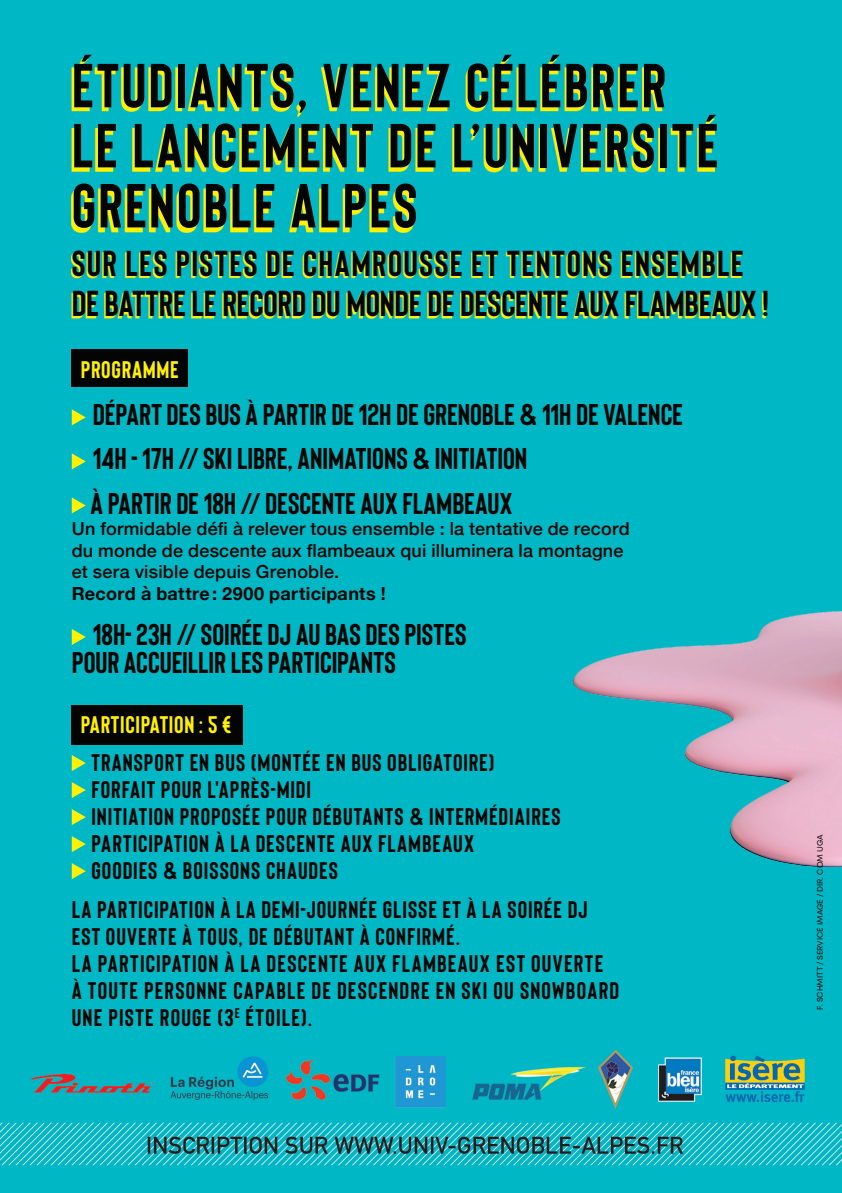
<style>
.page{position:relative;width:842px;height:1193px;background:#fff}
.page>*{position:absolute;margin:0;border:0;box-sizing:border-box;transform-origin:0 0}
.t1{font:700 62px/60px "Bison";letter-spacing:.035em;color:#040503}
.t2{font:700 36px/40px "Bison";letter-spacing:.02em;color:#040503}
.t3{font:700 30px/44px "Bison";color:#040503}
.t4{font:700 24px/27px "Bison";letter-spacing:.045em;color:#040503}
.t5{font:700 24px "Bison";letter-spacing:.03em;color:#fff101}
.t6{font:500 18px/21.6px "Helvetica Neue";letter-spacing:.01em;color:#040503}
.t7{font:700 18px "Helvetica Neue";letter-spacing:.02em;color:#040503}
.t8{font:8px "Mont";color:#040503}
</style>
<div class="page">
<div style="left:0;top:0;width:841px;height:1192px;background:#00b7c5"></div>
<img style="left:516px;top:364px;width:325px;height:522px">
<svg style="left:72px;top:59px;width:642px;height:173px;background:#49c78c"></svg>
<div style="left:72px;top:349px;width:116px;height:38px;background:#040503"></div>
<svg style="left:72px;top:409px;width:14px;height:16px"></svg>
<svg style="left:72px;top:453px;width:14px;height:16px"></svg>
<svg style="left:72px;top:497px;width:14px;height:16px"></svg>
<svg style="left:72px;top:628px;width:14px;height:17px"></svg>
<div style="left:72px;top:705px;width:171px;height:39px;background:#040503"></div>
<svg style="left:72px;top:754px;width:14px;height:17px"></svg>
<svg style="left:72px;top:781px;width:14px;height:17px"></svg>
<svg style="left:72px;top:808px;width:14px;height:17px"></svg>
<svg style="left:72px;top:835px;width:14px;height:17px"></svg>
<svg style="left:72px;top:862px;width:14px;height:17px"></svg>
<svg style="left:71px;top:252px;width:694px;height:66px;background:#5bcb7e"></svg>
<h1 class="t1" style="left:72px;top:56px;width:648px">ÉTUDIANTS, VENEZ CÉLÉBRER<br>LE LANCEMENT DE L’UNIVERSITÉ<br>GRENOBLE ALPES</h1>
<h2 class="t2" style="left:72px;top:243px;width:698px">SUR LES PISTES DE CHAMROUSSE ET TENTONS ENSEMBLE<br>DE BATTRE LE RECORD DU MONDE DE DESCENTE AUX FLAMBEAUX !</h2>
<p class="t5" style="left:81px;top:356px;width:99px">PROGRAMME</p>
<p class="t3" style="left:90px;top:393px;width:594px">DÉPART DES BUS À PARTIR DE 12H DE GRENOBLE &amp; 11H DE VALENCE<br>14H - 17H // SKI LIBRE, ANIMATIONS &amp; INITIATION<br>À PARTIR DE 18H // DESCENTE AUX FLAMBEAUX</p>
<p class="t6" style="left:72px;top:516px;width:559px">Un formidable défi à relever tous ensemble : la tentative de record du monde de descente aux flambeaux qui illuminera la montagne et sera visible depuis Grenoble.</p>
<p class="t7" style="left:72px;top:579px;width:315px">Record à battre: 2900 participants !</p>
<p class="t3" style="left:72px;top:620px;width:396px;line-height:28px;text-indent:21px">18H- 23H // SOIRÉE DJ AU BAS DES PISTES<br>POUR ACCUEILLIR LES PARTICIPANTS</p>
<p class="t5" style="left:81px;top:711px;width:152px">PARTICIPATION : 5 €</p>
<p class="t4" style="left:91px;top:749px;width:470px">TRANSPORT EN BUS (MONTÉE EN BUS OBLIGATOIRE)<br>FORFAIT POUR L'APRÈS-MIDI<br>INITIATION PROPOSÉE POUR DÉBUTANTS &amp; INTERMÉDIAIRES PARTICIPATION À LA DESCENTE AUX FLAMBEAUX<br>GOODIES &amp; BOISSONS CHAUDES</p>
<p class="t4" style="left:72px;top:895px;width:548px">LA PARTICIPATION À LA DEMI-JOURNÉE GLISSE ET À LA SOIRÉE DJ EST OUVERTE À TOUS, DE DÉBUTANT À CONFIRMÉ.<br>LA PARTICIPATION À LA DESCENTE AUX FLAMBEAUX EST OUVERTE À TOUTE PERSONNE CAPABLE DE DESCENDRE EN SKI OU SNOWBOARD UNE PISTE ROUGE (3<sup>E</sup> ÉTOILE).</p>
<p class="t8" style="left:814px;top:1009px;width:177px;rotate:-90deg">F. SCHMITT / SERVICE IMAGE / DIR. COM UGA</p>
</div>
